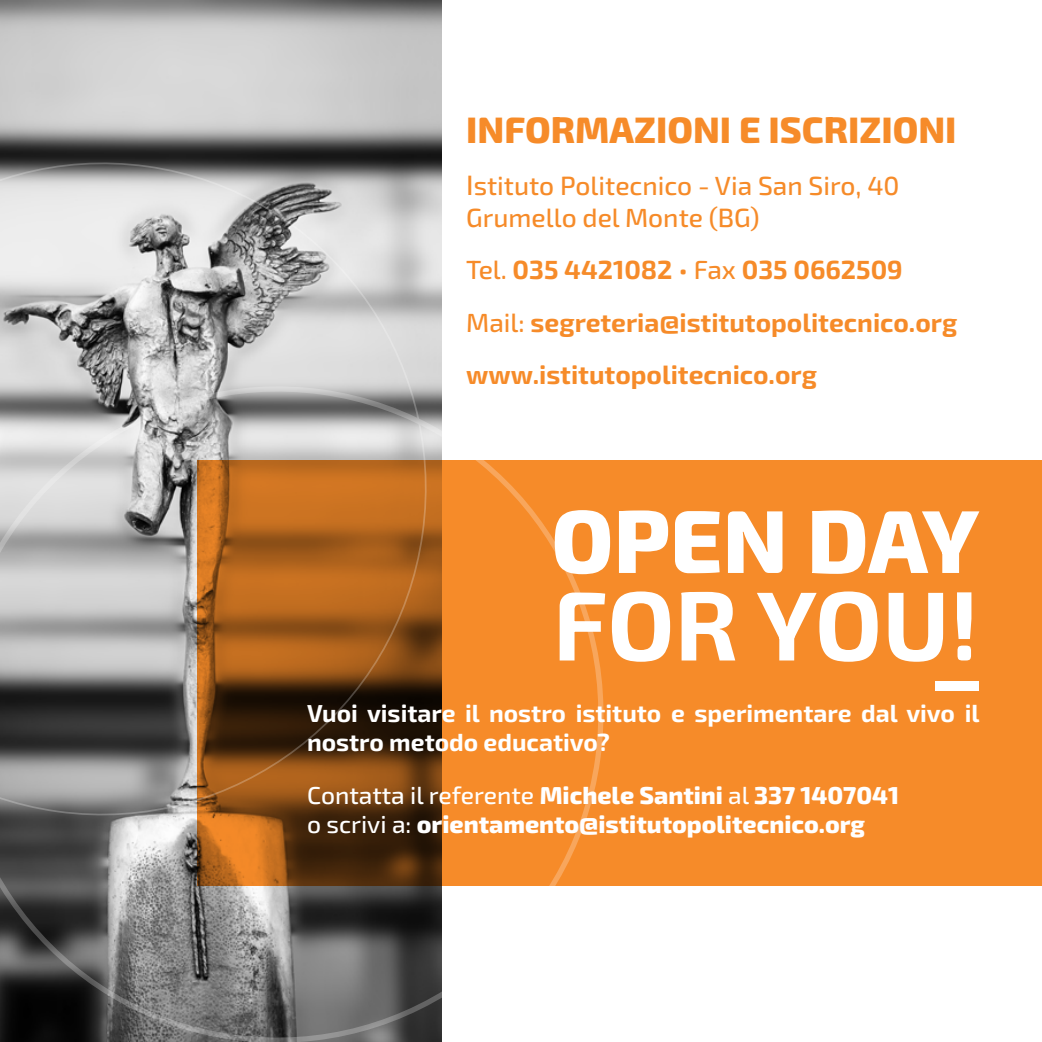
<style>
.page{position:relative;width:1042px;height:1042px;background:#fff}
.page>*{position:absolute;margin:0;border:0;box-sizing:border-box;transform-origin:0 0}
.t1{font:700 98px "Exo 2";color:#fff}
.t2{font:800 89.25px "Exo 2";color:#fff}
.t3{font:800 36.75px "Exo 2";color:#f68b29}
.t4{font:700 26.25px/52.5px "Exo 2";color:#f68b29}
.t5{font:500 26.25px/31.5px "Exo 2";color:#f68b29}
.t6{font:800 24.5px/29.4px "Exo 2";color:#fff}
.t7{font:700 24.5px/29.4px "Exo 2";color:#fff}
.s1{font-size:28px}
.s2{font-weight:500}
</style>
<div class="page">
<img style="left:0;top:0;width:441px;height:161px">
<div style="left:197px;top:460px;width:845px;height:426px;background:#f68b29"></div>
<svg style="left:0;top:460px;width:604px;height:582px"></svg>
<svg style="left:0;top:161px;width:447px;height:677px;background:#a3907e"></svg>
<h3 class="t3" style="left:466px;top:101px;width:492px">INFORMAZIONI E ISCRIZIONI</h3>
<p class="t5" style="left:466px;top:169px;width:435px"><span class="s1">I</span>stituto Politecnico - Via San Siro, 40<br>Grumello del Monte (BG)</p>
<p class="t4" style="left:466px;top:242px;width:492px"><span class="s2">Tel.</span> 035 4421082 <span class="s2">• Fax</span> 035 0662509<br><span class="s2">Mail:</span> segreteria@istitutopolitecnico.org www.istitutopolitecnico.org</p>
<h2 class="t2" style="left:551px;top:472px;width:429px">OPEN DAY</h2>
<h1 class="t1" style="left:553px;top:552px;width:427px">FOR YOU!_</h1>
<p class="t7" style="left:307px;top:697px;width:674px">Vuoi visitare il nostro istituto e sperimentare dal vivo il nostro metodo educativo?</p>
<p class="t6" style="left:307px;top:779px;width:594px"><span class="s2">Contatta il referente</span> Michele Santini <span class="s2">al</span> 337 1407041 <span class="s2">o scrivi a:</span> orientamento@istitutopolitecnico.org</p>
</div>
